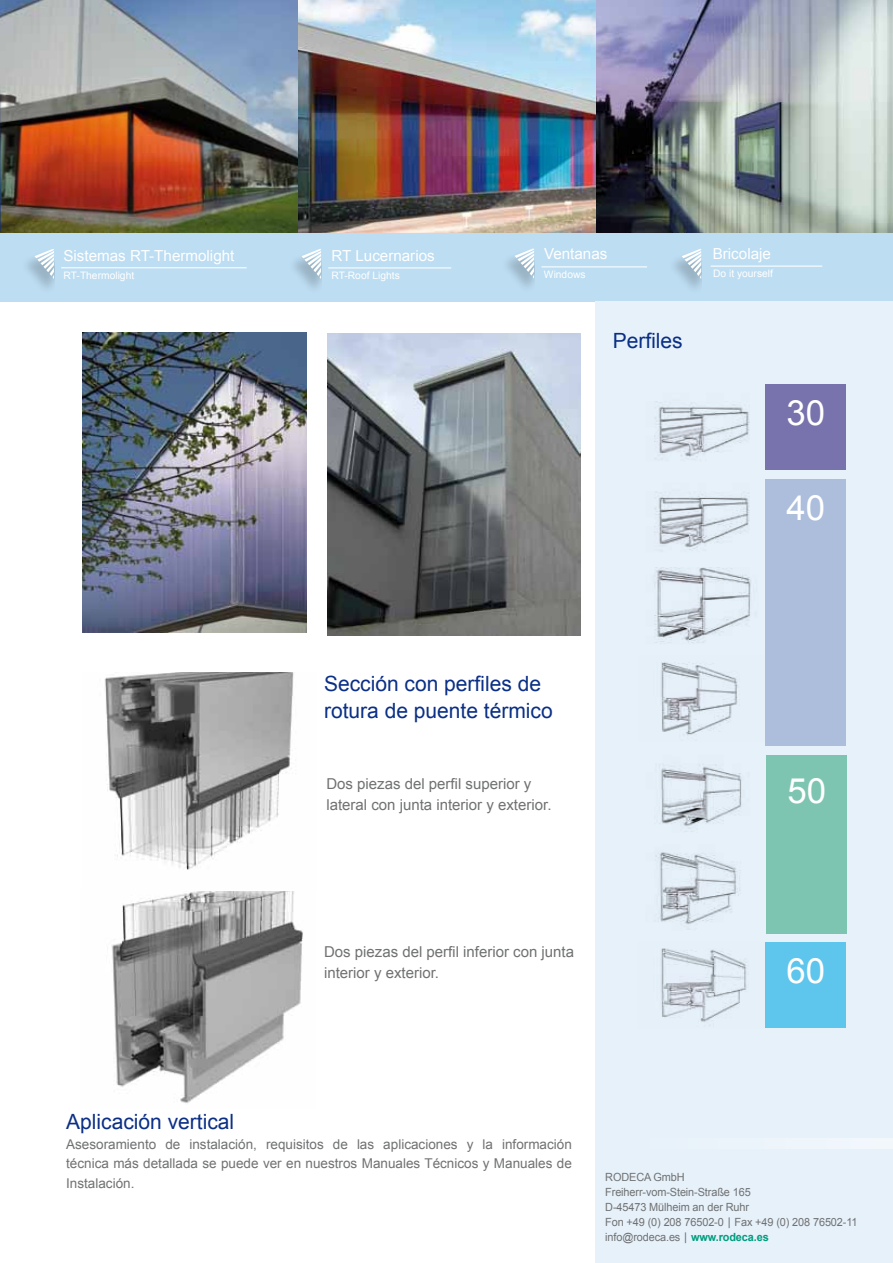
<style>
.page{position:relative;width:893px;height:1263px;background:#fff}
.page>*{position:absolute;margin:0;border:0;box-sizing:border-box;transform-origin:0 0}
.t1{font:34.8px "Arial";color:#fff}
.t2{font:21px/27px "Arial";color:#0a2f85}
.t3{font:15.15px "Arial";color:#fff}
.t4{font:15px/21px "Arial";color:#707172}
.t5{font:13.5px/19.5px "Arial";color:#707172;text-align:justify}
.t6{font:11.25px/15px "Arial";letter-spacing:-.01em;color:#707172}
.t7{font:10.2px "Arial";color:#fff}
.s1{font-family:"Verdana"}
.s2{font-weight:700;color:#009d7e}
</style>
<div class="page">
<div style="left:0;top:232px;width:893px;height:69px;background:#bdddf2"></div>
<img style="left:0;top:0;width:893px;height:232px">
<hr style="left:0;top:83px;width:1px;height:149px;background:#0a2f85">
<div style="left:595px;top:301px;width:298px;height:962px;background:#e6f1fa"></div>
<hr style="left:711px;top:266px;width:111px;height:1px;background:#fff">
<hr style="left:61px;top:267px;width:186px;height:1px;background:#fff">
<div style="left:595px;top:1138px;width:298px;height:11px;background:#ecf4fb"></div>
<div style="left:669px;top:250px;width:32px;height:45px;background:#000;opacity:.29"></div>
<svg style="left:682px;top:249px;width:19px;height:30px"></svg>
<hr style="left:541px;top:266px;width:106px;height:1px;background:#fff">
<div style="left:502px;top:250px;width:32px;height:45px;background:#000;opacity:.29"></div>
<svg style="left:514px;top:248px;width:20px;height:31px"></svg>
<hr style="left:328px;top:267px;width:123px;height:1px;background:#fff">
<div style="left:289px;top:250px;width:32px;height:45px;background:#000;opacity:.29"></div>
<svg style="left:301px;top:249px;width:20px;height:30px"></svg>
<div style="left:22px;top:250px;width:32px;height:45px;background:#000;opacity:.29"></div>
<svg style="left:34px;top:249px;width:20px;height:30px"></svg>
<img style="left:661px;top:662px;width:79px;height:73px">
<img style="left:654px;top:401px;width:96px;height:58px">
<img style="left:654px;top:494px;width:96px;height:56px">
<img style="left:654px;top:567px;width:97px;height:76px">
<img style="left:661px;top:764px;width:81px;height:65px">
<img style="left:655px;top:852px;width:86px;height:73px">
<img style="left:661px;top:948px;width:86px;height:78px">
<img style="left:83px;top:332px;width:224px;height:300px">
<img style="left:327px;top:333px;width:253px;height:303px">
<img style="left:111px;top:891px;width:192px;height:212px">
<img style="left:104px;top:672px;width:190px;height:198px">
<div style="left:765px;top:384px;width:81px;height:85px;background:#7872ad"></div>
<div style="left:765px;top:479px;width:81px;height:267px;background:#acbedb"></div>
<div style="left:766px;top:755px;width:81px;height:178px;background:#7ec5b1"></div>
<div style="left:765px;top:942px;width:81px;height:85px;background:#5ec5ed"></div>
<p class="t3" style="left:63px;top:245px;width:172px">Sistemas RT-Thermolight</p>
<p class="t7" style="left:64px;top:269px;width:72px">RT-Thermolight</p>
<p class="t3" style="left:332px;top:245px;width:105px">RT Lucernarios</p>
<p class="t7" style="left:332px;top:269px;width:70px">RT-Roof Lights</p>
<p class="t3" style="left:544px;top:244px;width:65px">Ventanas</p>
<p class="t7" style="left:544px;top:267px;width:43px">Windows</p>
<h2 class="t2" style="left:613px;top:328px;width:72px">Perfiles</h2>
<p class="t3" style="left:713px;top:243px;width:60px">Bricolaje</p>
<p class="t7" style="left:713px;top:267px;width:61px">Do it yourself</p>
<h1 class="t1" style="left:787px;top:390px;width:40px">30</h1>
<h1 class="t1" style="left:787px;top:485px;width:40px">40</h1>
<h2 class="t2" style="left:324px;top:670px;width:230px">Sección con perfiles de rotura de puente térmico</h2>
<p class="t4" style="left:326px;top:773px;width:227px">Dos piezas del perfil superior y lateral con junta interior y exterior.</p>
<p class="t4" style="left:324px;top:941px;width:252px">Dos piezas del perfil inferior con junta interior y exterior.</p>
<h1 class="t1" style="left:787px;top:768px;width:40px">50</h1>
<h1 class="t1" style="left:786px;top:948px;width:40px">60</h1>
<h2 class="t2" style="left:66px;top:1109px;width:170px">Aplicación vertical</h2>
<p class="t5" style="left:66px;top:1134px;width:507px">Asesoramiento de instalación, requisitos de las aplicaciones y la información técnica más detallada se puede ver en nuestros Manuales Técnicos y Manuales de Instalación.</p>
<p class="t6" style="left:605px;top:1169px;width:254px">RODECA GmbH<br>Freiherr-vom-Stein-Straße 165<br>D-45473 Mülheim an der Ruhr<br>Fon +49 (0) 208 76502-0 <span class="s1">|</span> Fax +49 (0) 208 76502-11 info@rodeca.es <span class="s1">|</span> <span class="s2">www.rodeca.es</span></p>
</div>
